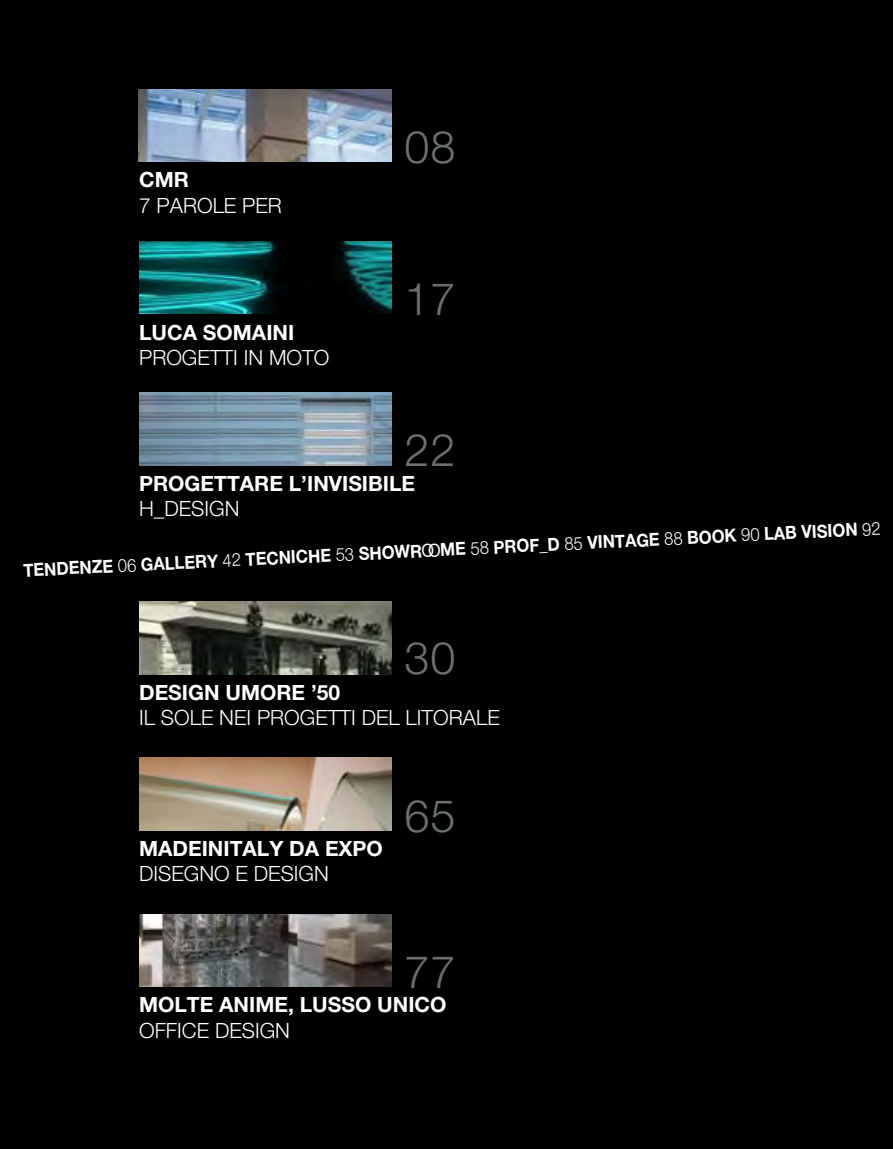
<style>
.page{position:relative;width:893px;height:1149px;background:#fff}
.page>*{position:absolute;margin:0;border:0;box-sizing:border-box;transform-origin:0 0}
.t1{font:300 45px "Helvetica Neue";letter-spacing:.02em;color:#69726a}
.t2{font:700 21px "Helvetica Neue";color:#fff}
.t3{font:300 21px "Helvetica Neue";color:#fff}
.t4{font:700 18px "Helvetica Neue";color:#fff;scale:.92 1}
.s1{font-weight:400}
.s2{font-weight:300}
</style>
<div class="page">
<div style="left:0;top:0;width:893px;height:1148px;background:#000"></div>
<img style="left:139px;top:914px;width:252px;height:72px">
<img style="left:139px;top:757px;width:252px;height:72px">
<img style="left:139px;top:601px;width:252px;height:73px">
<img style="left:139px;top:241px;width:252px;height:72px">
<img style="left:139px;top:89px;width:252px;height:72px">
<img style="left:139px;top:392px;width:252px;height:73px">
<p class="t2" style="left:139px;top:167px;width:51px">CMR</p>
<p class="t3" style="left:139px;top:192px;width:144px">7 PAROLE PER</p>
<p class="t2" style="left:139px;top:319px;width:16px">LUCA</p>
<p class="t2" style="left:203px;top:319px;width:14px">SOMAINI</p>
<p class="t3" style="left:139px;top:344px;width:13px">PROGETTI</p>
<p class="t3" style="left:244px;top:344px;width:87px">IN MOTO</p>
<h1 class="t1" style="left:405px;top:119px;width:52px">08</h1>
<h1 class="t1" style="left:405px;top:271px;width:52px">17</h1>
<h1 class="t1" style="left:405px;top:423px;width:52px">22</h1>
<p class="t2" style="left:139px;top:470px;width:16px">PROGETTARE</p>
<p class="t2" style="left:289px;top:470px;width:30px">L’INVISIBILE</p>
<p class="t3" style="left:139px;top:495px;width:39px">H_DESIGN</p>
<p class="t4" style="left:394px;top:541px;width:455px;rotate:-3deg">WR<span class="s1">oo</span> ME <span class="s2">58</span> PROF_D <span class="s2">85</span> VINTAGE <span class="s2">88</span> BOOK <span class="s2">90</span> LAB VISION</p>
<p class="t4" style="left:23px;top:559px;width:140px;rotate:-3deg">TENDENZE <span class="s2">06</span> GALLER</p>
<p class="t4" style="left:206px;top:550px;width:178px;rotate:-3deg">Y <span class="s2">42</span> TECNICHE <span class="s2">53</span> SHO</p>
<h1 class="t1" style="left:405px;top:629px;width:52px">30</h1>
<p class="t2" style="left:139px;top:679px;width:14px">DESIGN</p>
<p class="t2" style="left:225px;top:679px;width:17px">UMORE</p>
<p class="t2" style="left:311px;top:679px;width:31px">’50</p>
<p class="t3" style="left:139px;top:704px;width:362px">IL SOLE NEI PROGETTI DEL LITORALE</p>
<p class="t2" style="left:139px;top:835px;width:14px">MADEINITAL</p>
<p class="t2" style="left:269px;top:835px;width:99px">Y DA EXPO</p>
<p class="t3" style="left:139px;top:860px;width:191px">DISEGNO E DESIGN</p>
<h1 class="t1" style="left:405px;top:787px;width:52px">65</h1>
<h1 class="t1" style="left:405px;top:944px;width:52px">77</h1>
<p class="t2" style="left:139px;top:991px;width:16px">MOLTE</p>
<p class="t2" style="left:219px;top:991px;width:15px">ANIME</p>
<p class="t2" style="left:288px;top:991px;width:27px">, LUSSO</p>
<p class="t2" style="left:377px;top:991px;width:15px">UNICO</p>
<p class="t3" style="left:139px;top:1016px;width:152px">OFFICE DESIGN</p>
</div>
